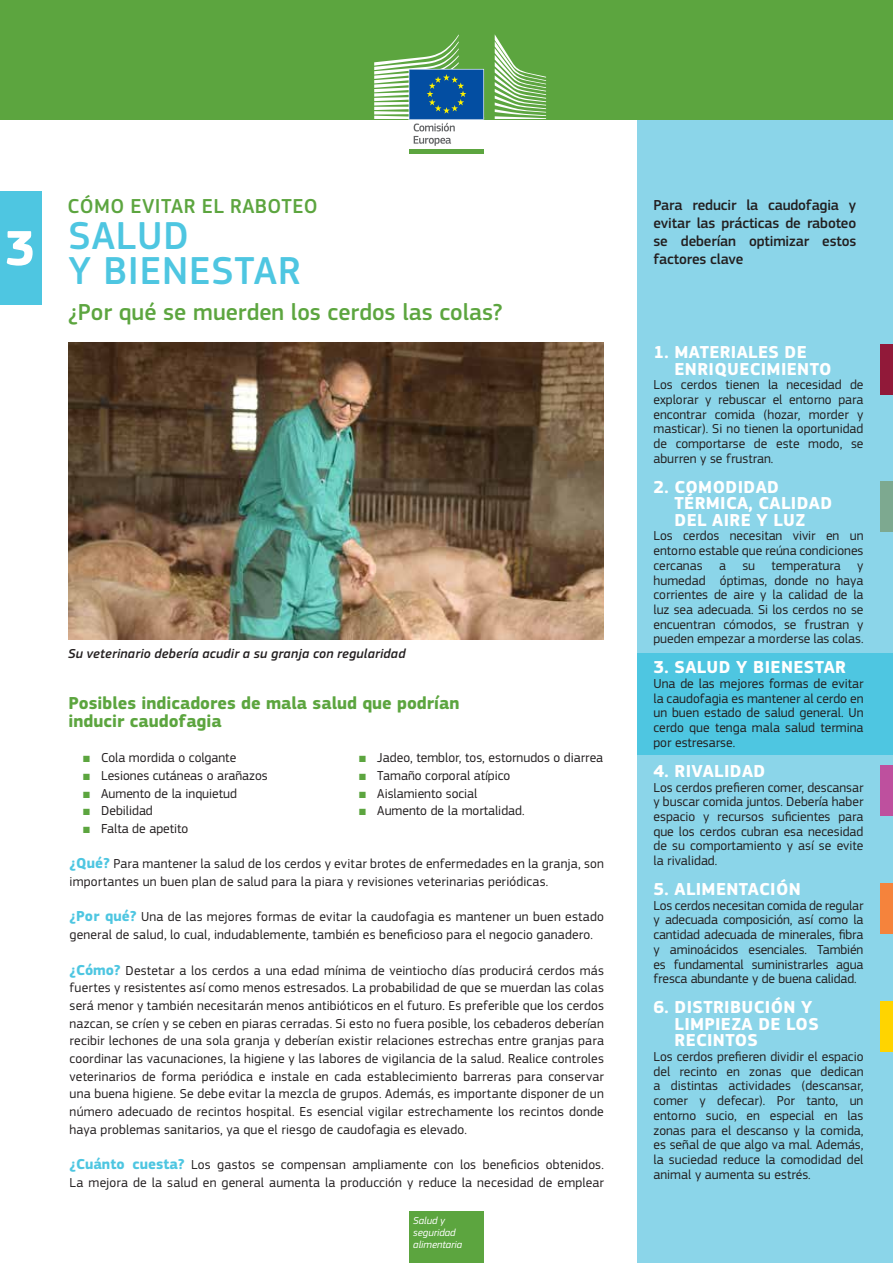
<style>
.page{position:relative;width:893px;height:1263px;background:#fff}
.page>*{position:absolute;margin:0;border:0;box-sizing:border-box;transform-origin:0 0}
.t1{font:700 51.45px "EC Square Sans Pro";color:#fff}
.t2{font:500 40.5px/35.4px "EC Square Sans Pro";letter-spacing:.02em;color:#4ec6e1}
.t3{font:500 24px "EC Square Sans Pro";color:#5ca53f}
.t4{font:500 21px "EC Square Sans Pro";letter-spacing:.02em;color:#5ca53f}
.t5{font:700 18px/16.5px "EC Square Sans Pro";letter-spacing:.02em;color:#fff}
.t6{font:700 18px/18px "EC Square Sans Pro";color:#5ca53f}
.t7{font:500 15px/18px "EC Square Sans Pro";letter-spacing:-.01em;color:#231f20;text-align:justify}
.t8{font:13.5px/14.7px "EC Square Sans Pro";color:#231f20;text-align:justify}
.t9{font:italic 500 13.5px "EC Square Sans Pro";letter-spacing:.015em;color:#231f20}
.t10{font:italic 10.5px/12px "EC Square Sans Pro";color:#fff}
.s1{color:#5ca53f}
.s2{font-weight:700;font-size:15px;color:#4ec6e1}
</style>
<div class="page">
<div style="left:638px;top:0;width:255px;height:1263px;background:#8bd5e9"></div>
<div style="left:637px;top:654px;width:256px;height:101px;background:#4ec6e1"></div>
<img style="left:68px;top:342px;width:536px;height:297px">
<div style="left:0;top:191px;width:41px;height:114px;background:#4ec6e1"></div>
<div style="left:0;top:0;width:893px;height:119px;background:#5ca53f"></div>
<div style="left:409px;top:1212px;width:75px;height:51px;background:#5ca53f"></div>
<div style="left:880px;top:344px;width:13px;height:51px;background:#911939"></div>
<div style="left:880px;top:480px;width:13px;height:51px;background:#7da990"></div>
<div style="left:880px;top:765px;width:13px;height:50px;background:#be509e"></div>
<div style="left:880px;top:883px;width:13px;height:51px;background:#f5833c"></div>
<div style="left:880px;top:1001px;width:13px;height:51px;background:#ffd400"></div>
<div style="left:409px;top:149px;width:75px;height:5px;background:#5ca53f"></div>
<svg style="left:495px;top:35px;width:51px;height:84px"></svg>
<svg style="left:374px;top:34px;width:110px;height:112px"></svg>
<h1 class="t1" style="left:5px;top:217px;width:32px">3</h1>
<h3 class="t4" style="left:68px;top:194px;width:252px">CÓMO EVITAR EL RABOTEO</h3>
<h2 class="t2" style="left:69px;top:218px;width:234px">SALUD<br>Y BIENESTAR</h2>
<h3 class="t3" style="left:69px;top:298px;width:435px">¿Por qué se muerden los cerdos las colas?</h3>
<p class="t9" style="left:68px;top:646px;width:339px">Su veterinario debería acudir a su granja con regularidad</p>
<h3 class="t6" style="left:69px;top:694px;width:392px">Posibles indicadores de mala salud que podrían inducir caudofagia</h3>
<p class="t8" style="left:83px;top:750px;width:155px"><span class="s1">■</span> Cola mordida o colgante</p>
<p class="t8" style="left:83px;top:768px;width:186px"><span class="s1">■</span> Lesiones cutáneas o arañazos</p>
<p class="t8" style="left:83px;top:786px;width:155px"><span class="s1">■</span> Aumento de la inquietud</p>
<p class="t8" style="left:83px;top:803px;width:71px"><span class="s1">■</span> Debilidad</p>
<p class="t8" style="left:83px;top:821px;width:107px"><span class="s1">■</span> Falta de apetito</p>
<p class="t8" style="left:359px;top:750px;width:245px"><span class="s1">■</span> Jadeo, temblor, tos, estornudos o diarrea</p>
<p class="t8" style="left:359px;top:768px;width:152px"><span class="s1">■</span> Tamaño corporal atípico</p>
<p class="t8" style="left:359px;top:786px;width:120px"><span class="s1">■</span> Aislamiento social</p>
<p class="t8" style="left:359px;top:803px;width:167px"><span class="s1">■</span> Aumento de la mortalidad.</p>
<p class="t8" style="left:70px;top:855px;width:536px;line-height:17.7px"><span class="s2">¿Qué?</span> Para mantener la salud de los cerdos y evitar brotes de enfermedades en la granja, son importantes un buen plan de salud para la piara y revisiones veterinarias periódicas.</p>
<p class="t8" style="left:70px;top:908px;width:536px;line-height:17.7px"><span class="s2">¿Por qué?</span> Una de las mejores formas de evitar la caudofagia es mantener un buen estado general de salud, lo cual, indudablemente, también es beneficioso para el negocio ganadero.</p>
<p class="t8" style="left:70px;top:961px;width:536px;line-height:17.7px"><span class="s2">¿Cómo?</span> Destetar a los cerdos a una edad mínima de veintiocho días producirá cerdos más fuertes y resistentes así como menos estresados. La probabilidad de que se muerdan las colas será menor y también necesitarán menos antibióticos en el futuro. Es preferible que los cerdos nazcan, se críen y se ceben en piaras cerradas. Si esto no fuera posible, los cebaderos deberían recibir lechones de una sola granja y deberían existir relaciones estrechas entre granjas para coordinar las vacunaciones, la higiene y las labores de vigilancia de la salud. Realice controles veterinarios de forma periódica e instale en cada establecimiento barreras para conservar una buena higiene. Se debe evitar la mezcla de grupos. Además, es importante disponer de un número adecuado de recintos hospital. Es esencial vigilar estrechamente los recintos donde haya problemas sanitarios, ya que el riesgo de caudofagia es elevado.</p>
<p class="t8" style="left:70px;top:1156px;width:536px;line-height:17.7px"><span class="s2">¿Cuánto cuesta?</span> Los gastos se compensan ampliamente con los beneficios obtenidos.<br>La mejora de la salud en general aumenta la producción y reduce la necesidad de emplear</p>
<p class="t10" style="left:413px;top:1214px;width:51px">Salud y seguridad alimentaria</p>
<p class="t7" style="left:653px;top:196px;width:204px">Para reducir la caudofagia y evitar las prácticas de raboteo se deberían optimizar estos factores clave</p>
<h3 class="t5" style="left:674px;top:344px;width:158px;text-indent:-21px">1. MATERIALES DE<br>ENRIQUECIMIENTO</h3>
<p class="t8" style="left:653px;top:377px;width:211px">Los cerdos tienen la necesidad de explorar y rebuscar el entorno para encontrar comida (hozar, morder y masticar). Si no tienen la oportunidad de comportarse de este modo, se aburren y se frustran.</p>
<h3 class="t5" style="left:674px;top:479px;width:159px;text-indent:-21px">2. COMODIDAD<br>TÉRMICA, CALIDAD<br>DEL AIRE Y LUZ</h3>
<p class="t8" style="left:653px;top:529px;width:211px">Los cerdos necesitan vivir en un entorno estable que reúna condiciones cercanas a su temperatura y humedad óptimas, donde no haya corrientes de aire y la calidad de la luz sea adecuada. Si los cerdos no se encuentran cómodos, se frustran y pueden empezar a morderse las colas.</p>
<h3 class="t5" style="left:653px;top:660px;width:194px">3. SALUD Y BIENESTAR</h3>
<p class="t8" style="left:653px;top:676px;width:211px">Una de las mejores formas de evitar la caudofagia es mantener al cerdo en un buen estado de salud general. Un cerdo que tenga mala salud termina por estresarse.</p>
<h3 class="t5" style="left:653px;top:763px;width:113px">4. RIVALIDAD</h3>
<p class="t8" style="left:653px;top:780px;width:211px">Los cerdos prefieren comer, descansar y buscar comida juntos. Debería haber espacio y recursos suficientes para que los cerdos cubran esa necesidad de su comportamiento y así se evite la rivalidad.</p>
<h3 class="t5" style="left:653px;top:881px;width:149px">5. ALIMENTACIÓN</h3>
<p class="t8" style="left:653px;top:898px;width:211px">Los cerdos necesitan comida de regular y adecuada composición, así como la cantidad adecuada de minerales, fibra y aminoácidos esenciales. También es fundamental suministrarles agua fresca abundante y de buena calidad.</p>
<h3 class="t5" style="left:674px;top:1000px;width:146px;text-indent:-21px">6. DISTRIBUCIÓN Y<br>LIMPIEZA DE LOS<br>RECINTOS</h3>
<p class="t8" style="left:653px;top:1049px;width:211px">Los cerdos prefieren dividir el espacio del recinto en zonas que dedican a distintas actividades (descansar, comer y defecar). Por tanto, un entorno sucio, en especial en las zonas para el descanso y la comida, es señal de que algo va mal. Además, la suciedad reduce la comodidad del animal y aumenta su estrés.</p>
</div>
